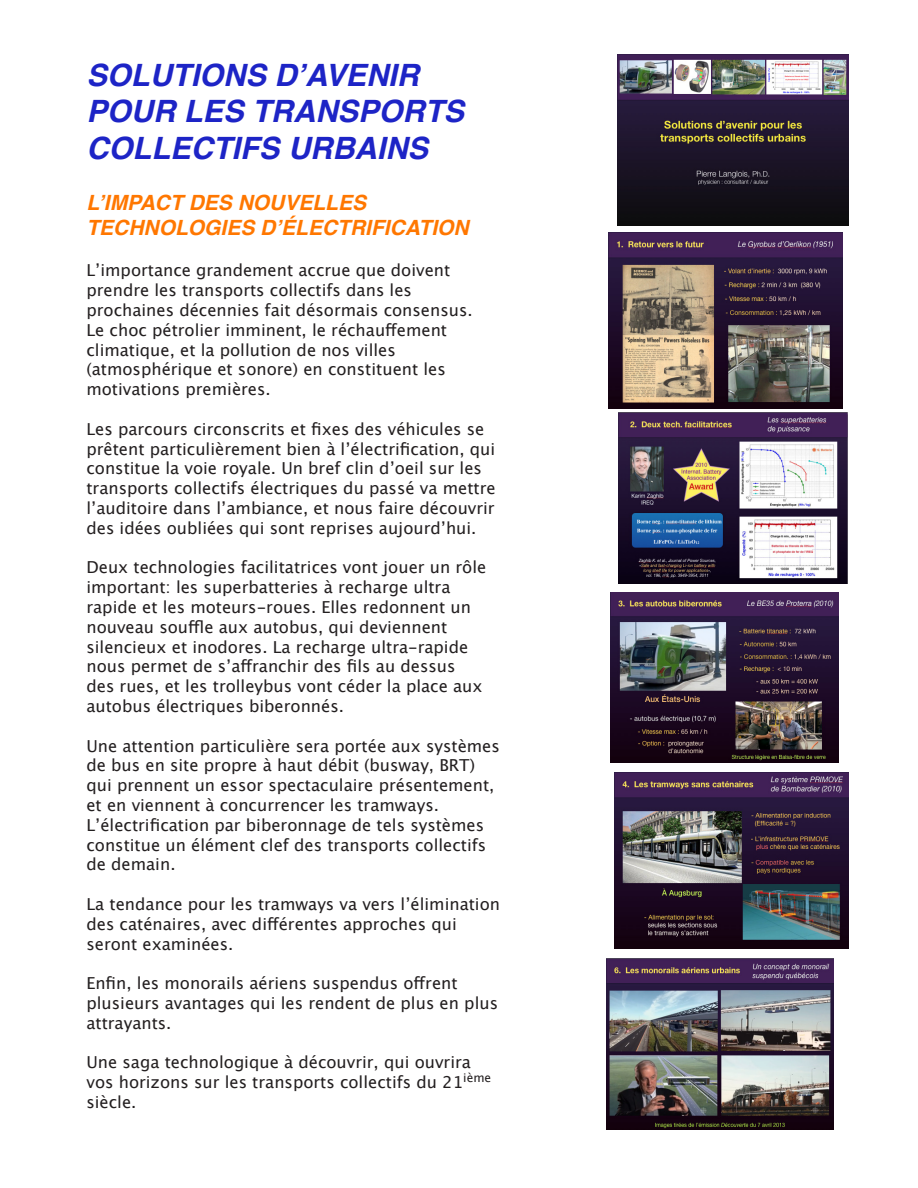
<style>
.page{position:relative;width:918px;height:1188px;background:#fff}
.page>*{position:absolute;margin:0;border:0;box-sizing:border-box;transform-origin:0 0}
.t1{font:italic 700 30.75px/36.9px "Helvetica";color:#1d24c6}
.t2{font:italic 700 21px/25.2px "Helvetica";color:#f70}
.t3{font:16.5px/19.8px "Lucida Grande";color:#231f20}
</style>
<div class="page">
<img style="left:619px;top:412px;width:229px;height:172px">
<img style="left:618px;top:54px;width:230px;height:171px">
<img style="left:608px;top:233px;width:235px;height:175px">
<img style="left:610px;top:592px;width:229px;height:170px">
<img style="left:606px;top:959px;width:227px;height:170px">
<img style="left:614px;top:773px;width:234px;height:175px">
<p class="t1" style="left:86px;top:56px;width:379px">SOLUTIONS D’AVENIR<br>POUR LES TRANSPORTS<br>COLLECTIFS URBAINS</p>
<p class="t2" style="left:86px;top:190px;width:384px">L’IMPACT DES NOUVELLES<br>TECHNOLOGIES D’ÉLECTRIFICATION</p>
<p class="t3" style="left:86px;top:261px;width:388px">L’importance grandement accrue que doivent prendre les transports collectifs dans les prochaines décennies fait désormais consensus.<br>Le choc pétrolier imminent, le réchauffement climatique, et la pollution de nos villes (atmosphérique et sonore) en constituent les motivations premières.</p>
<p class="t3" style="left:86px;top:419px;width:411px">Les parcours circonscrits et fixes des véhicules se prêtent particulièrement bien à l’électrification, qui constitue la voie royale. Un bref clin d’oeil sur les transports collectifs électriques du passé va mettre l’auditoire dans l’ambiance, et nous faire découvrir des idées oubliées qui sont reprises aujourd’hui.</p>
<p class="t3" style="left:86px;top:558px;width:401px">Deux technologies facilitatrices vont jouer un rôle important: les superbatteries à recharge ultra rapide et les moteurs-roues. Elles redonnent un nouveau souffle aux autobus, qui deviennent silencieux et inodores. La recharge ultra-rapide nous permet de s’affranchir des fils au dessus des rues, et les trolleybus vont céder la place aux autobus électriques biberonnés.</p>
<p class="t3" style="left:86px;top:736px;width:415px">Une attention particulière sera portée aux systèmes de bus en site propre à haut débit (busway, BRT) qui prennent un essor spectaculaire présentement, et en viennent à concurrencer les tramways.<br>L’électrification par biberonnage de tels systèmes constitue un élément clef des transports collectifs de demain.</p>
<p class="t3" style="left:86px;top:894px;width:415px">La tendance pour les tramways va vers l’élimination des caténaires, avec différentes approches qui seront examinées.</p>
<p class="t3" style="left:86px;top:974px;width:413px">Enfin, les monorails aériens suspendus offrent plusieurs avantages qui les rendent de plus en plus attrayants.</p>
<p class="t3" style="left:86px;top:1053px;width:406px">Une saga technologique à découvrir, qui ouvrira vos horizons sur les transports collectifs du 21<sup>ième </sup>siècle.</p>
</div>
